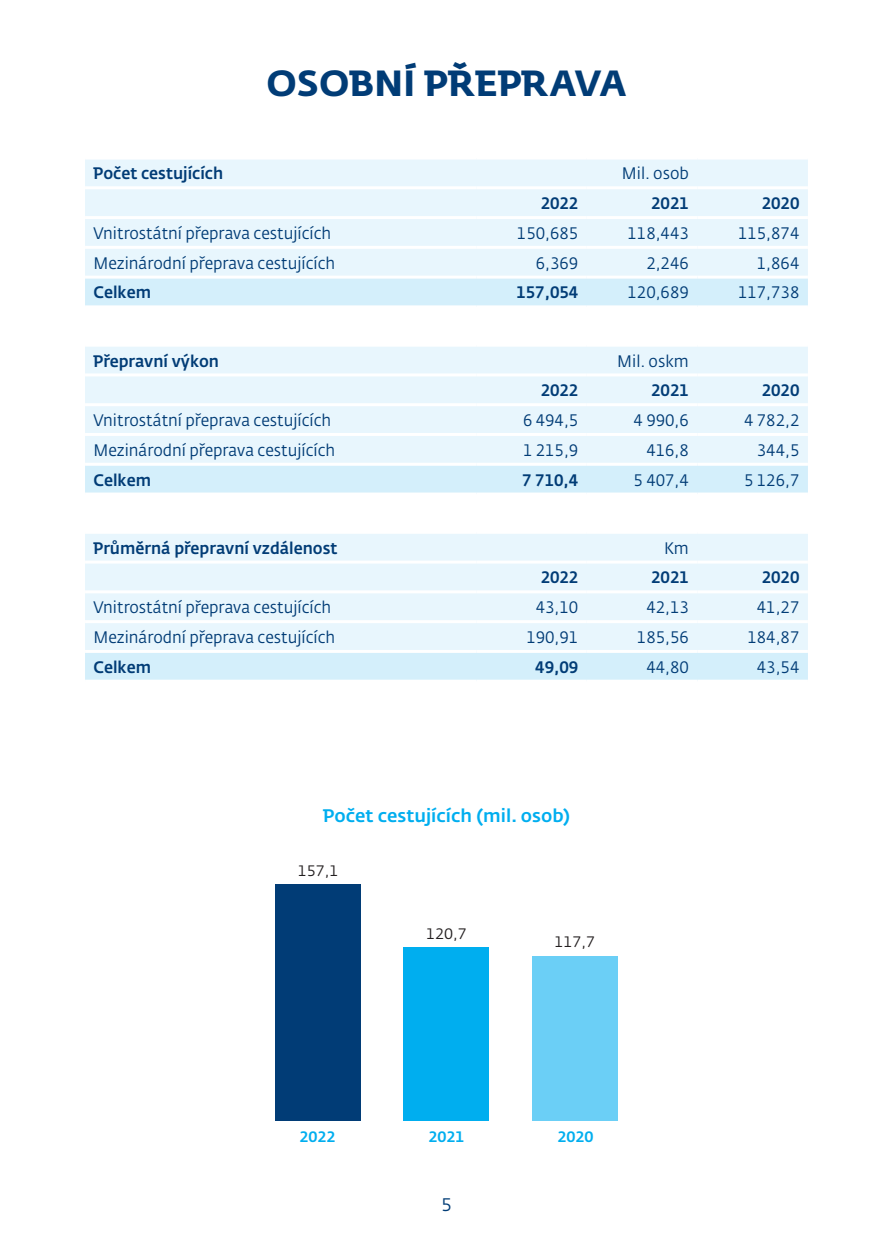
<style>
.page{position:relative;width:893px;height:1259px;background:#fff}
.page>*{position:absolute;margin:0;border:0;box-sizing:border-box;transform-origin:0 0}
.t1{font:700 36px "CD Fedra";letter-spacing:.01em;color:#013c76}
.t2{font:500 18px "CD Fedra";color:#00aeef}
.t3{font:18px "CD Fedra";color:#013c76}
.t4{font:16.5px "CD Fedra";color:#013c76;scale:.95 1}
.t5{font:500 16.5px "CD Fedra";color:#013c76;scale:.95 1}
.t6{font:15px "CD Fedra";color:#231f20}
.t7{font:500 15px "CD Fedra";color:#00aeef}
</style>
<div class="page">
<div style="left:85px;top:159px;width:723px;height:117px;background:#e8f6fd"></div>
<svg style="left:85px;top:279px;width:723px;height:400px;background:#e1f3fc"></svg>
<svg style="left:85px;top:308px;width:723px;height:223px;fill:#e8f6fd"></svg>
<hr style="left:85px;top:186px;width:391px;height:3px;background:#fff">
<hr style="left:476px;top:186px;width:111px;height:3px;background:#fff">
<hr style="left:587px;top:186px;width:110px;height:3px;background:#fff">
<hr style="left:697px;top:186px;width:111px;height:3px;background:#fff">
<hr style="left:85px;top:216px;width:391px;height:3px;background:#fff">
<hr style="left:476px;top:216px;width:111px;height:3px;background:#fff">
<hr style="left:587px;top:216px;width:110px;height:3px;background:#fff">
<hr style="left:697px;top:216px;width:111px;height:3px;background:#fff">
<hr style="left:85px;top:246px;width:391px;height:3px;background:#fff">
<hr style="left:476px;top:246px;width:111px;height:3px;background:#fff">
<hr style="left:587px;top:246px;width:110px;height:3px;background:#fff">
<hr style="left:697px;top:246px;width:111px;height:3px;background:#fff">
<hr style="left:85px;top:305px;width:391px;height:3px;background:#fff">
<hr style="left:476px;top:305px;width:111px;height:3px;background:#fff">
<hr style="left:587px;top:305px;width:110px;height:3px;background:#fff">
<hr style="left:697px;top:305px;width:111px;height:3px;background:#fff">
<hr style="left:85px;top:373px;width:391px;height:3px;background:#fff">
<hr style="left:476px;top:373px;width:111px;height:3px;background:#fff">
<hr style="left:587px;top:373px;width:110px;height:3px;background:#fff">
<hr style="left:697px;top:373px;width:111px;height:3px;background:#fff">
<hr style="left:85px;top:403px;width:391px;height:3px;background:#fff">
<hr style="left:476px;top:403px;width:111px;height:3px;background:#fff">
<hr style="left:587px;top:403px;width:110px;height:3px;background:#fff">
<hr style="left:697px;top:403px;width:111px;height:3px;background:#fff">
<hr style="left:85px;top:433px;width:391px;height:3px;background:#fff">
<hr style="left:476px;top:433px;width:111px;height:3px;background:#fff">
<hr style="left:587px;top:433px;width:110px;height:3px;background:#fff">
<hr style="left:697px;top:433px;width:111px;height:3px;background:#fff">
<hr style="left:85px;top:463px;width:391px;height:3px;background:#fff">
<hr style="left:476px;top:463px;width:111px;height:3px;background:#fff">
<hr style="left:587px;top:463px;width:110px;height:3px;background:#fff">
<hr style="left:697px;top:463px;width:111px;height:3px;background:#fff">
<hr style="left:85px;top:492px;width:391px;height:3px;background:#fff">
<hr style="left:476px;top:492px;width:111px;height:3px;background:#fff">
<hr style="left:587px;top:492px;width:110px;height:3px;background:#fff">
<hr style="left:697px;top:492px;width:111px;height:3px;background:#fff">
<hr style="left:85px;top:531px;width:391px;height:3px;background:#fff">
<hr style="left:476px;top:531px;width:111px;height:3px;background:#fff">
<hr style="left:587px;top:531px;width:110px;height:3px;background:#fff">
<hr style="left:697px;top:531px;width:111px;height:3px;background:#fff">
<hr style="left:85px;top:560px;width:391px;height:3px;background:#fff">
<hr style="left:476px;top:560px;width:111px;height:3px;background:#fff">
<hr style="left:587px;top:560px;width:110px;height:3px;background:#fff">
<hr style="left:697px;top:560px;width:111px;height:3px;background:#fff">
<hr style="left:85px;top:590px;width:391px;height:3px;background:#fff">
<hr style="left:476px;top:590px;width:111px;height:3px;background:#fff">
<hr style="left:587px;top:590px;width:110px;height:3px;background:#fff">
<hr style="left:697px;top:590px;width:111px;height:3px;background:#fff">
<hr style="left:85px;top:620px;width:391px;height:3px;background:#fff">
<hr style="left:476px;top:620px;width:111px;height:3px;background:#fff">
<hr style="left:587px;top:620px;width:110px;height:3px;background:#fff">
<hr style="left:697px;top:620px;width:111px;height:3px;background:#fff">
<hr style="left:85px;top:650px;width:391px;height:3px;background:#fff">
<hr style="left:476px;top:650px;width:111px;height:3px;background:#fff">
<hr style="left:587px;top:650px;width:110px;height:3px;background:#fff">
<hr style="left:697px;top:650px;width:111px;height:3px;background:#fff">
<hr style="left:85px;top:344px;width:391px;height:3px;background:#fff">
<hr style="left:476px;top:344px;width:111px;height:3px;background:#fff">
<hr style="left:587px;top:344px;width:110px;height:3px;background:#fff">
<hr style="left:697px;top:344px;width:111px;height:3px;background:#fff">
<div style="left:404px;top:946px;width:85px;height:174px;background:#00aeef"></div>
<div style="left:532px;top:956px;width:85px;height:164px;background:#6bcff6"></div>
<div style="left:276px;top:884px;width:85px;height:236px;background:#013c76"></div>
<h1 class="t1" style="left:266px;top:60px;width:362px">OSOBN Í PŘEPRAVA</h1>
<p class="t5" style="left:94px;top:163px;width:138px">Počet cestujících</p>
<p class="t4" style="left:622px;top:164px;width:72px">Mil. osob</p>
<p class="t5" style="left:541px;top:193px;width:41px">2022</p>
<p class="t5" style="left:651px;top:193px;width:41px">2021</p>
<p class="t5" style="left:762px;top:193px;width:41px">2020</p>
<p class="t4" style="left:94px;top:224px;width:252px">Vnitrostátní přeprava cestujících</p>
<p class="t4" style="left:517px;top:224px;width:66px">150,685</p>
<p class="t4" style="left:627px;top:224px;width:66px">118,443</p>
<p class="t4" style="left:738px;top:224px;width:66px">115,874</p>
<p class="t4" style="left:94px;top:253px;width:256px">Mezinárodní přeprava cestujících</p>
<p class="t4" style="left:536px;top:253px;width:46px">6,369</p>
<p class="t4" style="left:646px;top:253px;width:46px">2,246</p>
<p class="t4" style="left:757px;top:253px;width:46px">1,864</p>
<p class="t5" style="left:94px;top:282px;width:62px">Celkem</p>
<p class="t5" style="left:516px;top:282px;width:67px">157,054</p>
<p class="t4" style="left:627px;top:283px;width:66px">120,689</p>
<p class="t4" style="left:738px;top:283px;width:66px">117,738</p>
<p class="t5" style="left:94px;top:350px;width:134px">Přepravní výkon</p>
<p class="t4" style="left:617px;top:351px;width:77px">Mil. oskm</p>
<p class="t5" style="left:541px;top:380px;width:41px">2022</p>
<p class="t5" style="left:651px;top:380px;width:41px">2021</p>
<p class="t5" style="left:762px;top:380px;width:41px">2020</p>
<p class="t4" style="left:94px;top:411px;width:252px">Vnitrostátní přeprava cestujících</p>
<p class="t4" style="left:523px;top:411px;width:60px">6 494,5</p>
<p class="t4" style="left:634px;top:411px;width:60px">4 990,6</p>
<p class="t4" style="left:744px;top:411px;width:60px">4 782,2</p>
<p class="t4" style="left:94px;top:440px;width:256px">Mezinárodní přeprava cestujících</p>
<p class="t4" style="left:523px;top:440px;width:60px">1 215,9</p>
<p class="t4" style="left:646px;top:440px;width:46px">416,8</p>
<p class="t4" style="left:757px;top:440px;width:46px">344,5</p>
<p class="t5" style="left:94px;top:469px;width:62px">Celkem</p>
<p class="t5" style="left:522px;top:469px;width:61px">7 710,4</p>
<p class="t4" style="left:634px;top:470px;width:60px">5 407,4</p>
<p class="t4" style="left:744px;top:470px;width:60px">5 126,7</p>
<p class="t5" style="left:94px;top:537px;width:258px">Průměrná přepravní vzdálenost</p>
<p class="t4" style="left:664px;top:538px;width:28px">Km</p>
<p class="t5" style="left:541px;top:567px;width:41px">2022</p>
<p class="t5" style="left:651px;top:567px;width:41px">2021</p>
<p class="t5" style="left:762px;top:567px;width:41px">2020</p>
<p class="t4" style="left:94px;top:598px;width:252px">Vnitrostátní přeprava cestujících</p>
<p class="t4" style="left:536px;top:598px;width:46px">43,10</p>
<p class="t4" style="left:646px;top:598px;width:46px">42,13</p>
<p class="t4" style="left:757px;top:598px;width:46px">41,27</p>
<p class="t4" style="left:94px;top:628px;width:256px">Mezinárodní přeprava cestujících</p>
<p class="t4" style="left:526px;top:628px;width:56px">190,91</p>
<p class="t4" style="left:637px;top:628px;width:56px">185,56</p>
<p class="t4" style="left:747px;top:628px;width:56px">184,87</p>
<p class="t5" style="left:94px;top:657px;width:62px">Celkem</p>
<p class="t5" style="left:535px;top:657px;width:47px">49,09</p>
<p class="t4" style="left:646px;top:657px;width:46px">44,80</p>
<p class="t4" style="left:757px;top:657px;width:46px">43,54</p>
<p class="t2" style="left:323px;top:804px;width:248px">Počet cestujících (mil. osob)</p>
<p class="t6" style="left:298px;top:862px;width:42px">157,1</p>
<p class="t6" style="left:426px;top:924px;width:42px">120,7</p>
<p class="t6" style="left:555px;top:932px;width:42px">117,7</p>
<p class="t7" style="left:300px;top:1127px;width:37px">2022</p>
<p class="t7" style="left:429px;top:1127px;width:37px">2021</p>
<p class="t7" style="left:558px;top:1127px;width:37px">2020</p>
<p class="t3" style="left:441px;top:1194px;width:12px">5</p>
</div>
